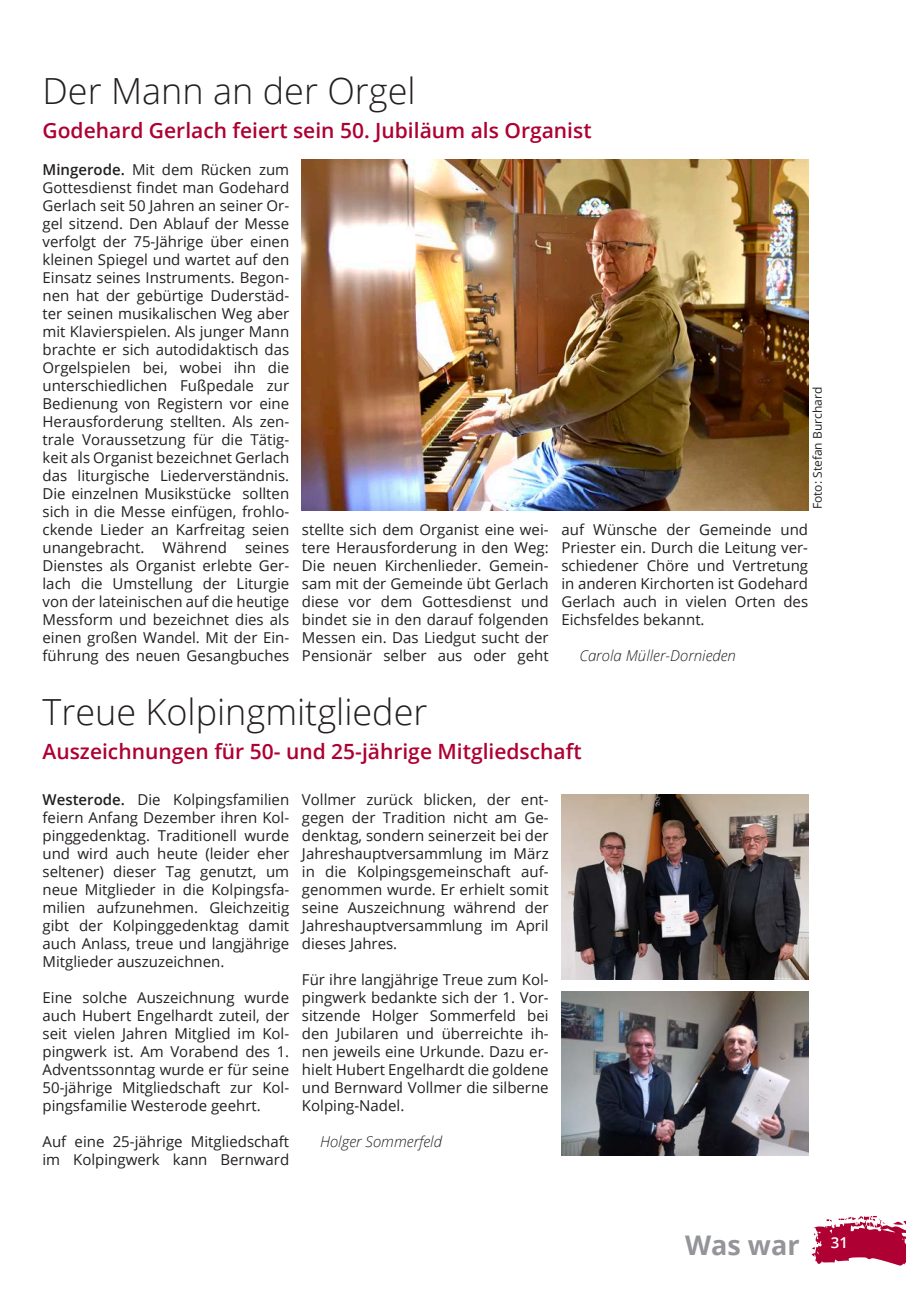
<style>
.page{position:relative;width:906px;height:1289px;background:#fff}
.page>*{position:absolute;margin:0;border:0;box-sizing:border-box;transform-origin:0 0}
.t1{font:300 36px "Open Sans";color:#231f20}
.t2{font:700 27px "Open Sans";color:#939598}
.t3{font:600 21px "Open Sans";color:#ae0032}
.t4{font:15px/18px "Open Sans";color:#231f20;text-align:justify}
.t5{font:italic 300 15px "Open Sans";color:#231f20}
.t6{font:12px "Open Sans";color:#231f20}
.s1{font-weight:600}
</style>
<div class="page">
<svg style="left:811px;top:1216px;width:95px;height:49px"></svg>
<img style="left:561px;top:794px;width:247px;height:185px">
<img style="left:561px;top:991px;width:247px;height:164px">
<img style="left:302px;top:159px;width:506px;height:351px">
<h1 class="t1" style="left:43px;top:66px;width:374px">Der Mann an der Orgel</h1>
<h3 class="t3" style="left:43px;top:116px;width:550px">Godehard Gerlach feiert sein 50. Jubiläum als Organist</h3>
<p class="t4" style="left:43px;top:160px;width:248px"><span class="s1">Mingerode.</span> Mit dem Rücken zum Gottesdienst findet man Godehard Gerlach seit 50 Jahren an seiner Or&shy;gel sitzend. Den Ablauf der Messe verfolgt der 75-Jährige über einen kleinen Spiegel und wartet auf den Einsatz seines Instruments. Begon&shy;nen hat der gebürtige Duderstäd&shy;ter seinen musikalischen Weg aber mit Klavierspielen. Als junger Mann brachte er sich autodidaktisch das Orgelspielen bei, wobei ihn die unterschiedlichen Fußpedale zur Bedienung von Registern vor eine Her ausforderung stellten. Als zen&shy;trale Voraussetzung für die Tätig&shy;keit als Organist bezeichnet Gerlach das liturgische Liederverständnis.<br>Die einzelnen Musikstücke sollten sich in die Messe einfügen, frohlo&shy;ckende Lieder an Karfreitag seien unangebracht. Während seines Dienstes als Organist erlebte Ger&shy;lach die Umstellung der Liturgie von der lateinischen auf die heutige Messform und bezeichnet dies als einen großen Wandel. Mit der Ein&shy;führung des neuen Gesangbuches</p>
<p class="t6" style="left:809px;top:509px;width:124px;rotate:-90deg">Foto: Stefan Burchard</p>
<p class="t4" style="left:302px;top:520px;width:248px">stellte sich dem Organist eine wei&shy;tere Herausforderung in den Weg:<br>Die neuen Kirchenlieder. Gemein&shy;sam mit der Gemeinde übt Gerlach diese vor dem Gottesdienst und bindet sie in den darauf folgenden Messen ein. Das Liedgut sucht der Pensionär selber aus oder geht</p>
<p class="t4" style="left:561px;top:520px;width:248px">auf Wünsche der Gemeinde und Priester ein. Durch die Leitung ver&shy;schiedener Chöre und Vertretung in anderen Kirchorten ist Godehard Gerlach auch in vielen Orten des Eichsfeldes bekannt.</p>
<p class="t5" style="left:579px;top:645px;width:158px">Carola Müller-Dornieden</p>
<h1 class="t1" style="left:43px;top:687px;width:386px">Treue Kolpingmitglieder</h1>
<h3 class="t3" style="left:43px;top:737px;width:540px">Auszeichnungen für 50- und 25-jährige Mitgliedschaft</h3>
<p class="t4" style="left:43px;top:790px;width:248px"><span class="s1">Westerode.</span> Die Kolpingsfamilien feiern Anfang Dezember ihren Kol&shy;pinggedenktag. Traditionell wurde und wird auch heute (leider eher seltener) dieser Tag genutzt, um neue Mitglieder in die Kolpingsfa&shy;milien aufzunehmen. Gleichzeitig gibt der Kolpinggedenktag damit auch Anlass, treue und langjährige Mitglieder auszuzeichnen.</p>
<p class="t4" style="left:43px;top:988px;width:248px">Eine solche Auszeichnung wurde auch Hubert Engelhardt zuteil, der seit vielen Jahren Mitglied im Kol&shy;pingwerk ist. Am Vorabend des 1.<br>Adventssonntag wurde er für seine 50-jährige Mitgliedschaft zur Kol&shy;pingsfamilie Westerode geehrt.</p>
<p class="t4" style="left:43px;top:1132px;width:248px">Auf eine 25-jährige Mitgliedschaft im Kolpingwerk kann Bernward</p>
<p class="t4" style="left:302px;top:790px;width:248px">Vollmer zurück blicken, der ent&shy;gegen der Tradition nicht am Ge&shy;denktag, sondern seinerzeit bei der Jahreshauptversammlung im März in die Kolpingsgemeinschaft auf&shy;genommen wurde. Er erhielt somit seine Auszeichnung während der Jahreshauptversammlung im April dieses Jahres.</p>
<p class="t4" style="left:302px;top:970px;width:248px">Für ihre langjährige Treue zum Kol&shy;pingwerk bedankte sich der 1. Vor&shy;sitzende Holger Sommerfeld bei den Jubilaren und überreichte ih&shy;nen jeweils eine Urkunde. Dazu er&shy;hielt Hubert Engelhardt die goldene und Bernward Vollmer die silberne Kolping-Nadel.</p>
<p class="t5" style="left:320px;top:1131px;width:123px">Holger Sommerfeld</p>
<h2 class="t2" style="left:685px;top:1226px;width:164px">Was war <sup>31</sup></h2>
</div>
